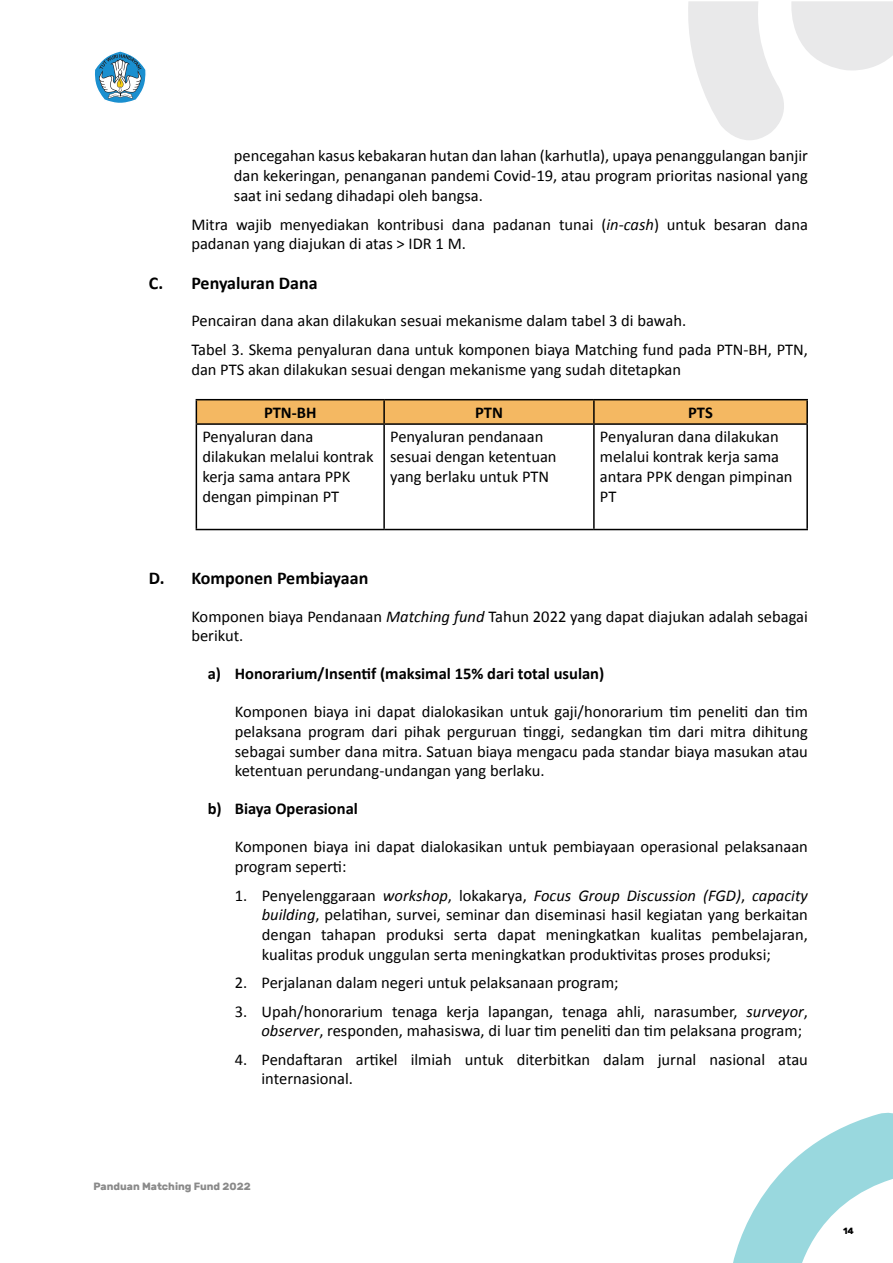
<style>
.page{position:relative;width:893px;height:1263px;background:#fff}
.page>*{position:absolute;margin:0;border:0;box-sizing:border-box;transform-origin:0 0}
.t1{font:700 18px "Calibri";color:#000}
.t2{font:16.5px/19.8px "Calibri";color:#000}
.t3{font:700 16.5px "Calibri";color:#000}
.t4{font:700 10.5px "Rubik";color:#8a8a8a}
.t5{font:700 9px "Rubik";color:#000}
.s1{font-style:italic}
</style>
<div class="page">
<svg style="left:733px;top:1112px;width:160px;height:151px"></svg>
<svg style="left:688px;top:1px;width:205px;height:139px"></svg>
<svg style="left:95px;top:51px;width:51px;height:52px"></svg>
<hr style="left:196px;top:399px;width:188px;height:1px;background:#000">
<div style="left:196px;top:400px;width:610px;height:23px;background:#f4b862"></div>
<hr style="left:384px;top:399px;width:210px;height:1px;background:#000">
<hr style="left:383px;top:400px;width:2px;height:23px;background:#000">
<hr style="left:594px;top:399px;width:214px;height:1px;background:#000">
<hr style="left:593px;top:400px;width:2px;height:23px;background:#000">
<hr style="left:806px;top:400px;width:2px;height:23px;background:#000">
<hr style="left:196px;top:423px;width:188px;height:2px;background:#000">
<hr style="left:196px;top:425px;width:1px;height:104px;background:#000">
<hr style="left:384px;top:423px;width:210px;height:2px;background:#000">
<hr style="left:383px;top:425px;width:2px;height:104px;background:#000">
<hr style="left:594px;top:423px;width:214px;height:2px;background:#000">
<hr style="left:593px;top:425px;width:2px;height:104px;background:#000">
<hr style="left:806px;top:425px;width:2px;height:104px;background:#000">
<hr style="left:196px;top:529px;width:188px;height:1px;background:#000">
<hr style="left:384px;top:529px;width:210px;height:1px;background:#000">
<hr style="left:594px;top:529px;width:214px;height:1px;background:#000">
<p class="t2" style="left:234px;top:145px;width:575px;text-align:justify">pencegahan kasus kebakaran hutan dan lahan (karhutla), upaya penanggulangan banjir dan kekeringan, penanganan pandemi Covid-19, atau program prioritas nasional yang saat ini sedang dihadapi oleh bangsa.</p>
<p class="t2" style="left:191px;top:213px;width:618px">Mitra wajib menyediakan kontribusi dana padanan tunai (<span class="s1">in-cash</span>) untuk besaran dana padanan yang diajukan di atas &gt; IDR 1 M.</p>
<p class="t1" style="left:149px;top:270px;width:170px">C. Penyaluran Dana</p>
<p class="t2" style="left:191px;top:306px;width:618px;line-height:28.8px">Pencairan dana akan dilakukan sesuai mekanisme dalam tabel 3 di bawah.<br>Tabel 3. Skema penyaluran dana untuk komponen biaya Matching fund pada PTN-BH, PTN,</p>
<p class="t2" style="left:191px;top:359px;width:491px">dan PTS akan dilakukan sesuai dengan mekanisme yang sudah ditetapkan</p>
<p class="t3" style="left:264px;top:401px;width:54px">PTN-BH</p>
<p class="t3" style="left:475px;top:401px;width:29px">PTN</p>
<p class="t3" style="left:688px;top:401px;width:26px">PTS</p>
<p class="t2" style="left:202px;top:426px;width:173px">Penyaluran dana dilakukan melalui kontrak kerja sama antara PPK dengan pimpinan PT</p>
<p class="t2" style="left:390px;top:426px;width:168px">Penyaluran pendanaan sesuai dengan ketentuan yang berlaku untuk PTN</p>
<p class="t2" style="left:600px;top:426px;width:194px">Penyaluran dana dilakukan melalui kontrak kerja sama antara PPK dengan pimpinan<br>PT</p>
<p class="t1" style="left:149px;top:565px;width:221px">D. Komponen Pembiayaan</p>
<p class="t2" style="left:191px;top:605px;width:618px">Komponen biaya Pendanaan <span class="s1">Matching fund</span> Tahun 2022 yang dapat diajukan adalah sebagai berikut.</p>
<p class="t3" style="left:208px;top:662px;width:398px">a) Honorarium/Insentif (maksimal 15% dari total usulan)</p>
<p class="t2" style="left:235px;top:701px;width:575px;text-align:justify">Komponen biaya ini dapat dialokasikan untuk gaji/honorarium tim peneliti dan tim pelaksana program dari pihak perguruan tinggi, sedangkan tim dari mitra dihitung sebagai sumber dana mitra. Satuan biaya mengacu pada standar biaya masukan atau ketentuan perundang-undangan yang berlaku.</p>
<p class="t3" style="left:208px;top:797px;width:152px">b) Biaya Operasional</p>
<p class="t2" style="left:235px;top:836px;width:575px">Komponen biaya ini dapat dialokasikan untuk pembiayaan operasional pelaksanaan program seperti:</p>
<p class="t2" style="left:262px;top:884px;width:548px;text-align:justify;text-indent:-27px">1. Penyelenggaraan <span class="s1">workshop</span>, lokakarya, <span class="s1">Focus Group Discussion (FGD)</span>, <span class="s1">capacity building</span>, pelatihan, survei, seminar dan diseminasi hasil kegiatan yang berkaitan dengan tahapan produksi serta dapat meningkatkan kualitas pembelajaran, kualitas produk unggulan serta meningkatkan produktivitas proses produksi;</p>
<p class="t2" style="left:235px;top:972px;width:385px">2. Perjalanan dalam negeri untuk pelaksanaan program;</p>
<p class="t2" style="left:261px;top:1000px;width:548px;text-indent:-27px">3. Upah/honorarium tenaga kerja lapangan, tenaga ahli, narasumber, <span class="s1">surveyor</span>, <span class="s1">observer</span>, responden, mahasiswa, di luar tim peneliti dan tim pelaksana program;</p>
<p class="t2" style="left:261px;top:1048px;width:548px;text-indent:-27px">4. Pendaftaran artikel ilmiah untuk diterbitkan dalam jurnal nasional atau internasional.</p>
<p class="t4" style="left:94px;top:1180px;width:159px">Panduan Matching Fund 2022</p>
<p class="t5" style="left:843px;top:1225px;width:12px">14</p>
</div>
